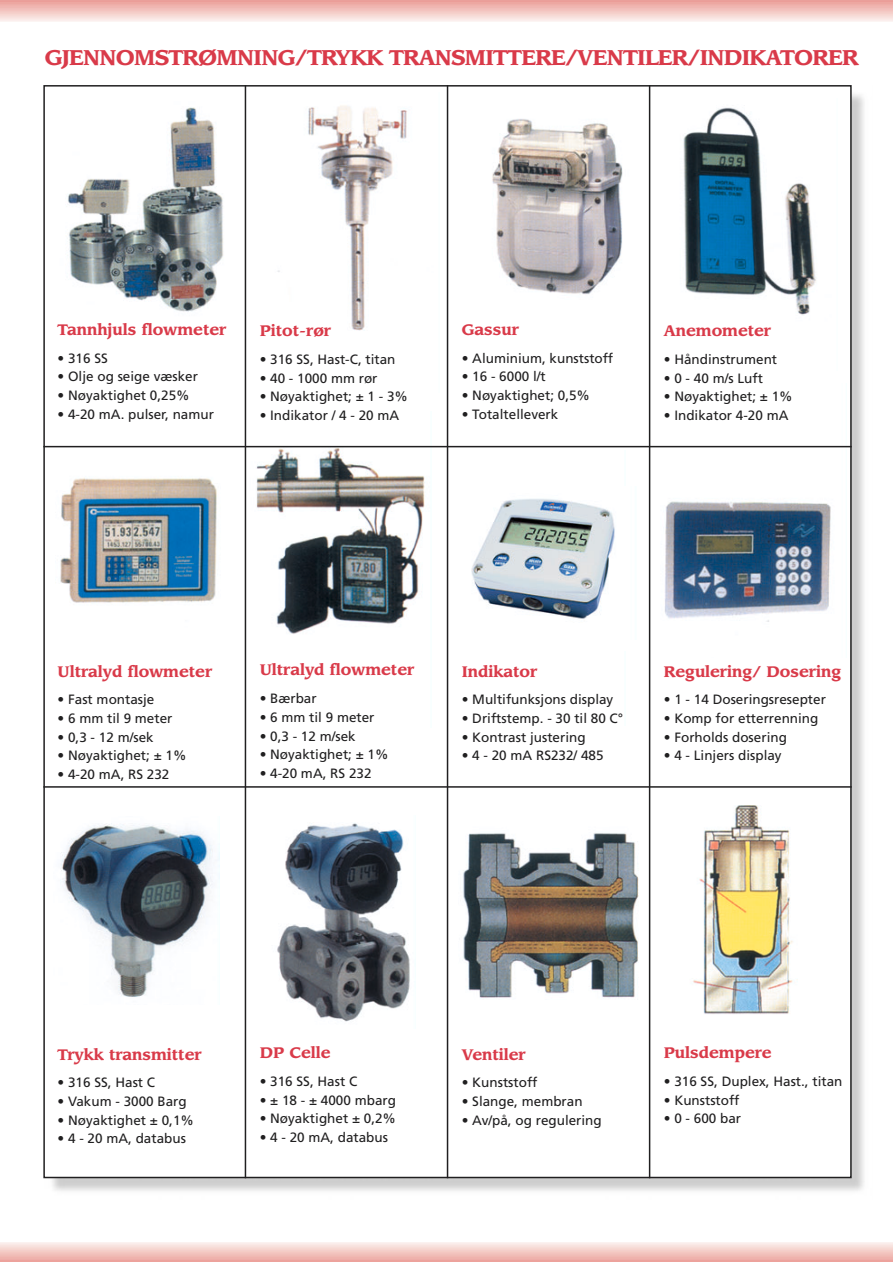
<style>
.page{position:relative;width:893px;height:1262px;background:#fff}
.page>*{position:absolute;margin:0;border:0;box-sizing:border-box;transform-origin:0 0}
.t1{font:700 21px "Leawood";letter-spacing:-.035em;color:#d93a49}
.t2{font:700 15px "Leawood";color:#d93a49}
.t3{font:13.5px "Frutiger";color:#201f20}
</style>
<div class="page">
<img style="left:44px;top:85px;width:820px;height:1106px">
<div style="left:44px;top:86px;width:806px;height:1091px;background:#fff"></div>
<img style="left:463px;top:805px;width:335px;height:228px">
<img style="left:60px;top:823px;width:159px;height:174px">
<img style="left:277px;top:823px;width:139px;height:199px">
<img style="left:647px;top:383px;width:199px;height:275px">
<img style="left:68px;top:93px;width:339px;height:300px">
<img style="left:492px;top:98px;width:324px;height:272px">
<img style="left:55px;top:412px;width:376px;height:315px">
<hr style="left:245px;top:85px;width:1px;height:1093px;background:#201f20">
<hr style="left:447px;top:85px;width:1px;height:1093px;background:#201f20">
<hr style="left:649px;top:85px;width:1px;height:1093px;background:#201f20">
<hr style="left:43px;top:446px;width:808px;height:1px;background:#201f20">
<hr style="left:43px;top:786px;width:808px;height:1px;background:#201f20">
<img style="left:471px;top:498px;width:144px;height:121px">
<hr style="left:1px;top:21px;width:891px;height:1px;background:#fef1f0">
<hr style="left:1px;top:20px;width:891px;height:1px;background:#fbebe9">
<hr style="left:1px;top:19px;width:891px;height:1px;background:#fbe5e2">
<hr style="left:1px;top:18px;width:891px;height:1px;background:#f8dedb">
<hr style="left:1px;top:17px;width:891px;height:1px;background:#f9dad6">
<hr style="left:1px;top:16px;width:891px;height:1px;background:#f6d4ce">
<hr style="left:1px;top:15px;width:891px;height:1px;background:#f6cec8">
<hr style="left:1px;top:14px;width:891px;height:1px;background:#f5c8c2">
<hr style="left:1px;top:13px;width:891px;height:1px;background:#f4c4bd">
<hr style="left:1px;top:12px;width:891px;height:1px;background:#f4beb7">
<hr style="left:1px;top:11px;width:891px;height:1px;background:#f3b9b1">
<hr style="left:1px;top:10px;width:891px;height:1px;background:#f0b4ad">
<hr style="left:1px;top:9px;width:891px;height:1px;background:#efada7">
<hr style="left:1px;top:8px;width:891px;height:1px;background:#efa9a2">
<hr style="left:1px;top:7px;width:891px;height:1px;background:#eda39c">
<hr style="left:1px;top:6px;width:891px;height:1px;background:#ec9e96">
<hr style="left:1px;top:5px;width:891px;height:1px;background:#ec9993">
<hr style="left:1px;top:4px;width:891px;height:1px;background:#ea958e">
<hr style="left:1px;top:3px;width:891px;height:1px;background:#ea9089">
<hr style="left:1px;top:2px;width:891px;height:1px;background:#e88c84">
<hr style="left:1px;top:1px;width:891px;height:1px;background:#e88780">
<hr style="left:1px;top:0;width:891px;height:1px;background:#e7817a">
<hr style="left:1px;top:1242px;width:891px;height:1px;background:#fcecea">
<hr style="left:1px;top:1243px;width:891px;height:1px;background:#fbe5e2">
<hr style="left:1px;top:1244px;width:891px;height:1px;background:#f8dedb">
<hr style="left:1px;top:1245px;width:891px;height:1px;background:#f7dbd6">
<hr style="left:1px;top:1246px;width:891px;height:1px;background:#f6d4ce">
<hr style="left:1px;top:1247px;width:891px;height:1px;background:#f7cfc9">
<hr style="left:1px;top:1248px;width:891px;height:1px;background:#f5cac3">
<hr style="left:1px;top:1249px;width:891px;height:1px;background:#f4c4bd">
<hr style="left:1px;top:1250px;width:891px;height:1px;background:#f4beb7">
<hr style="left:1px;top:1251px;width:891px;height:1px;background:#f1b9b1">
<hr style="left:1px;top:1252px;width:891px;height:1px;background:#f0b4ad">
<hr style="left:1px;top:1253px;width:891px;height:1px;background:#f0afa7">
<hr style="left:1px;top:1254px;width:891px;height:1px;background:#eeaaa2">
<hr style="left:1px;top:1255px;width:891px;height:1px;background:#eda39c">
<hr style="left:1px;top:1256px;width:891px;height:1px;background:#ed9f99">
<hr style="left:1px;top:1257px;width:891px;height:1px;background:#ed9b92">
<hr style="left:1px;top:1258px;width:891px;height:1px;background:#eb968f">
<hr style="left:1px;top:1259px;width:891px;height:1px;background:#ea9089">
<hr style="left:1px;top:1260px;width:891px;height:1px;background:#e88c84">
<hr style="left:1px;top:1261px;width:891px;height:1px;background:#e98a83">
<h1 class="t1" style="left:45px;top:48px;width:815px">GJENNOMSTRØMNING/TRYKK TRANSMITTERE/VENTILER/INDIKATORER</h1>
<p class="t2" style="left:58px;top:323px;width:170px">Tannhjuls flowmeter</p>
<p class="t3" style="left:58px;top:352px;width:52px">• 316 SS</p>
<p class="t3" style="left:58px;top:371px;width:142px">• Olje og seige væsker</p>
<p class="t3" style="left:58px;top:390px;width:134px">• Nøyaktighet 0,25%</p>
<p class="t3" style="left:58px;top:409px;width:158px">• 4-20 mA. pulser, namur</p>
<p class="t2" style="left:260px;top:324px;width:73px">Pitot-rør</p>
<p class="t3" style="left:260px;top:354px;width:137px">• 316 SS, Hast-C, titan</p>
<p class="t3" style="left:260px;top:372px;width:119px">• 40 - 1000 mm rør</p>
<p class="t3" style="left:260px;top:391px;width:150px">• Nøyaktighet; ± 1 - 3%</p>
<p class="t3" style="left:260px;top:410px;width:141px">• Indikator / 4 - 20 mA</p>
<p class="t2" style="left:462px;top:323px;width:59px">Gassur</p>
<p class="t3" style="left:462px;top:352px;width:153px">• Aluminium, kunststoff</p>
<p class="t3" style="left:462px;top:371px;width:86px">• 16 - 6000 l/t</p>
<p class="t3" style="left:462px;top:390px;width:130px">• Nøyaktighet; 0,5%</p>
<p class="t3" style="left:462px;top:409px;width:98px">• Totaltelleverk</p>
<p class="t2" style="left:664px;top:324px;width:109px">Anemometer</p>
<p class="t3" style="left:664px;top:354px;width:115px">• Håndinstrument</p>
<p class="t3" style="left:664px;top:372px;width:101px">• 0 - 40 m/s Luft</p>
<p class="t3" style="left:664px;top:391px;width:130px">• Nøyaktighet; ± 1%</p>
<p class="t3" style="left:664px;top:410px;width:126px">• Indikator 4-20 mA</p>
<p class="t2" style="left:58px;top:664px;width:156px">Ultralyd flowmeter</p>
<p class="t3" style="left:58px;top:694px;width:98px">• Fast montasje</p>
<p class="t3" style="left:58px;top:713px;width:116px">• 6 mm til 9 meter</p>
<p class="t3" style="left:58px;top:731px;width:98px">• 0,3 - 12 m/sek</p>
<p class="t3" style="left:58px;top:750px;width:130px">• Nøyaktighet; ± 1%</p>
<p class="t3" style="left:58px;top:769px;width:113px">• 4-20 mA, RS 232</p>
<p class="t2" style="left:260px;top:663px;width:156px">Ultralyd flowmeter</p>
<p class="t3" style="left:260px;top:693px;width:59px">• Bærbar</p>
<p class="t3" style="left:260px;top:711px;width:116px">• 6 mm til 9 meter</p>
<p class="t3" style="left:260px;top:730px;width:98px">• 0,3 - 12 m/sek</p>
<p class="t3" style="left:260px;top:749px;width:130px">• Nøyaktighet; ± 1%</p>
<p class="t3" style="left:260px;top:768px;width:113px">• 4-20 mA, RS 232</p>
<p class="t2" style="left:462px;top:664px;width:77px">Indikator</p>
<p class="t3" style="left:462px;top:694px;width:153px">• Multifunksjons display</p>
<p class="t3" style="left:462px;top:713px;width:163px">• Driftstemp. - 30 til 80 C°</p>
<p class="t3" style="left:462px;top:731px;width:125px">• Kontrast justering</p>
<p class="t3" style="left:462px;top:750px;width:143px">• 4 - 20 mA RS232/ 485</p>
<p class="t2" style="left:664px;top:664px;width:179px">Regulering/ Dosering</p>
<p class="t3" style="left:664px;top:694px;width:164px">• 1 - 14 Doseringsresepter</p>
<p class="t3" style="left:664px;top:713px;width:156px">• Komp for etterrenning</p>
<p class="t3" style="left:664px;top:731px;width:124px">• Forholds dosering</p>
<p class="t3" style="left:664px;top:750px;width:119px">• 4 - Linjers display</p>
<p class="t2" style="left:58px;top:1047px;width:145px">Trykk transmitter</p>
<p class="t3" style="left:58px;top:1076px;width:99px">• 316 SS, Hast C</p>
<p class="t3" style="left:58px;top:1095px;width:131px">• Vakum - 3000 Barg</p>
<p class="t3" style="left:58px;top:1114px;width:138px">• Nøyaktighet ± 0,1%</p>
<p class="t3" style="left:58px;top:1133px;width:130px">• 4 - 20 mA, databus</p>
<p class="t2" style="left:260px;top:1046px;width:72px">DP Celle</p>
<p class="t3" style="left:260px;top:1075px;width:99px">• 316 SS, Hast C</p>
<p class="t3" style="left:260px;top:1094px;width:138px">• ± 18 - ± 4000 mbarg</p>
<p class="t3" style="left:260px;top:1113px;width:138px">• Nøyaktighet ± 0,2%</p>
<p class="t3" style="left:260px;top:1132px;width:130px">• 4 - 20 mA, databus</p>
<p class="t2" style="left:462px;top:1047px;width:65px">Ventiler</p>
<p class="t3" style="left:462px;top:1076px;width:77px">• Kunststoff</p>
<p class="t3" style="left:462px;top:1095px;width:122px">• Slange, membran</p>
<p class="t3" style="left:462px;top:1114px;width:141px">• Av/på, og regulering</p>
<p class="t2" style="left:664px;top:1046px;width:109px">Pulsdempere</p>
<p class="t3" style="left:664px;top:1075px;width:180px">• 316 SS, Duplex, Hast., titan</p>
<p class="t3" style="left:664px;top:1094px;width:77px">• Kunststoff</p>
<p class="t3" style="left:664px;top:1113px;width:79px">• 0 - 600 bar</p>
</div>
